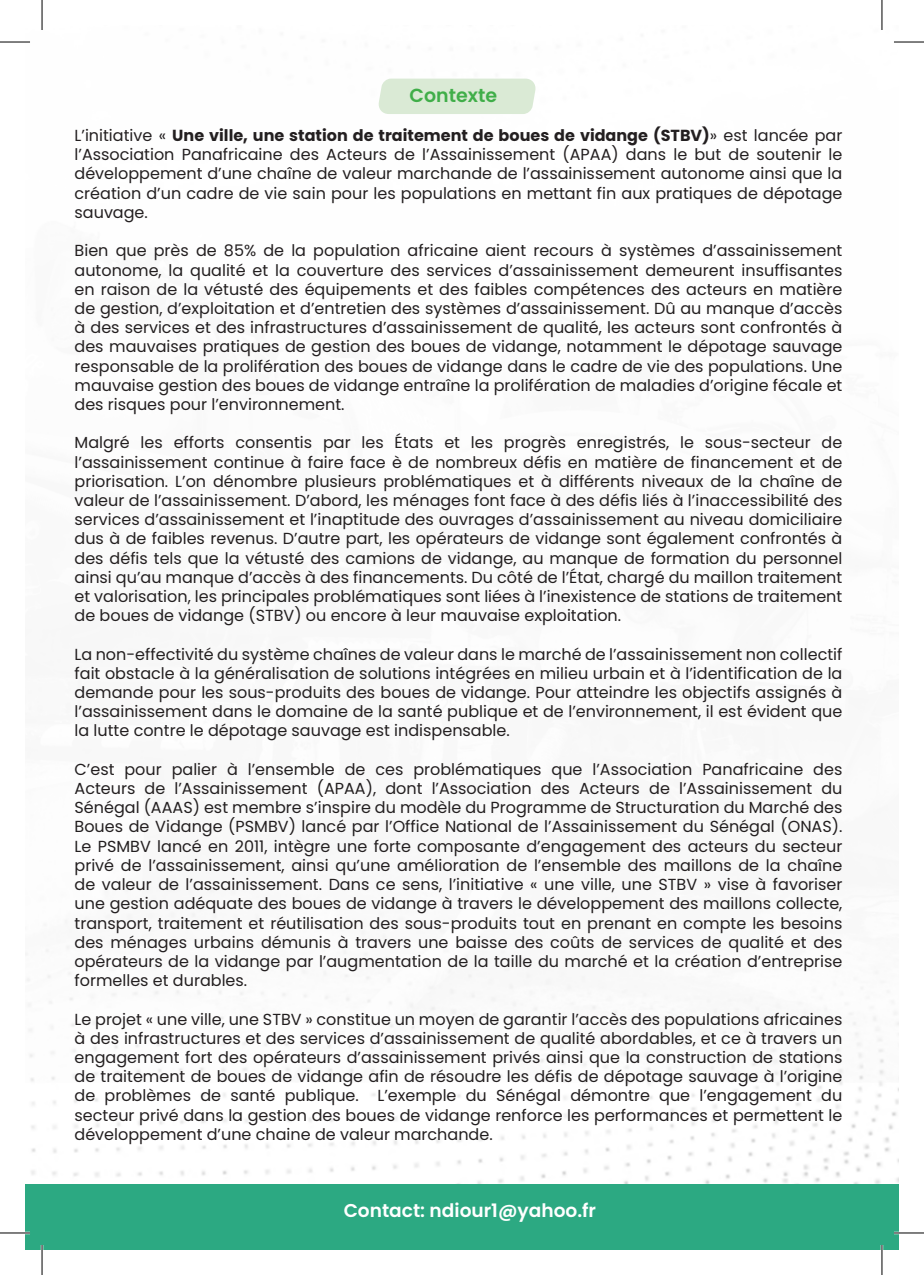
<style>
.page{position:relative;width:924px;height:1275px;background:#fff}
.page>*{position:absolute;margin:0;border:0;box-sizing:border-box;transform-origin:0 0}
.t1{font:600 19px "Poppins";color:#40ae49}
.t2{font:600 18.6px "Poppins";color:#fff}
.t3{font:16px/19.2px "Poppins";color:#231f20;text-align:justify}
.s1{font-weight:700}
</style>
<div class="page">
<img style="left:25px;top:25px;width:873px;height:1159px">
<div style="left:376px;top:79px;width:161px;height:35px;background:#daead5"></div>
<div style="left:25px;top:1184px;width:873px;height:66px;background:#2ca982"></div>
<hr style="left:0;top:41px;width:30px;height:2px;background:#fff">
<hr style="left:893px;top:41px;width:30px;height:2px;background:#fff">
<hr style="left:0;top:1231px;width:30px;height:3px;background:#fff">
<hr style="left:893px;top:1231px;width:30px;height:3px;background:#fff">
<hr style="left:41px;top:0;width:2px;height:30px;background:#fff">
<hr style="left:41px;top:1245px;width:2px;height:30px;background:#fff">
<hr style="left:880px;top:0;width:2px;height:30px;background:#fff">
<hr style="left:880px;top:1245px;width:2px;height:30px;background:#fff">
<hr style="left:0;top:42px;width:30px;height:1px;background:#000">
<hr style="left:893px;top:42px;width:30px;height:1px;background:#000">
<hr style="left:0;top:1232px;width:30px;height:1px;background:#000">
<hr style="left:893px;top:1232px;width:30px;height:1px;background:#000">
<hr style="left:42px;top:0;width:1px;height:30px;background:#000">
<hr style="left:42px;top:1245px;width:1px;height:30px;background:#000">
<hr style="left:881px;top:0;width:1px;height:30px;background:#000">
<hr style="left:881px;top:1245px;width:1px;height:30px;background:#000">
<p class="t1" style="left:409px;top:84px;width:89px">Contexte</p>
<p class="t3" style="left:74px;top:126px;width:769px">L’initiative « <span class="s1">Une ville, une station de traitement de boues de vidange (STBV)</span>» est lancée par l’Association Panafricaine des Acteurs de l’Assainissement (APAA) dans le but de soutenir le développement d’une chaîne de valeur marchande de l’assainissement autonome ainsi que la création d’un cadre de vie sain pour les populations en mettant fin aux pratiques de dépotage sauvage.</p>
<p class="t3" style="left:74px;top:241px;width:769px">Bien que près de 85% de la population africaine aient recours à systèmes d’assainissement autonome, la qualité et la couverture des services d’assainissement demeurent insuffisantes en raison de la vétusté des équipements et des faibles compétences des acteurs en matière de gestion, d’exploitation et d’entretien des systèmes d’assainissement. Dû au manque d’accès à des services et des infrastructures d’assainissement de qualité, les acteurs sont confrontés à des mauvaises pratiques de gestion des boues de vidange, notamment le dépotage sauvage responsable de la prolifération des boues de vidange dans le cadre de vie des populations. Une mauvaise gestion des boues de vidange entraîne la prolifération de maladies d’origine fécale et des risques pour l’environnement.</p>
<p class="t3" style="left:74px;top:433px;width:769px">Malgré les efforts consentis par les États et les progrès enregistrés, le sous-secteur de l’assainissement continue à faire face è de nombreux défis en matière de financement et de priorisation. L’on dénombre plusieurs problématiques et à différents niveaux de la chaîne de valeur de l’assainissement. D’abord, les ménages font face à des défis liés à l’inaccessibilité des services d’assainissement et l’inaptitude des ouvrages d’assainissement au niveau domiciliaire dus à de faibles revenus. D’autre part, les opérateurs de vidange sont également confrontés à des défis tels que la vétusté des camions de vidange, au manque de formation du personnel ainsi qu’au manque d’accès à des financements. Du côté de l’État, chargé du maillon traitement et valorisation, les principales problématiques sont liées à l’inexistence de stations de traitement de boues de vidange (STBV) ou encore à leur mauvaise exploitation.</p>
<p class="t3" style="left:74px;top:644px;width:769px">La non-effectivité du système chaînes de valeur dans le marché de l’assainissement non collectif fait obstacle à la généralisation de solutions intégrées en milieu urbain et à l’identification de la demande pour les sous-produits des boues de vidange. Pour atteindre les objectifs assignés à l’assainissement dans le domaine de la santé publique et de l’environnement, il est évident que la lutte contre le dépotage sauvage est indispensable.</p>
<p class="t3" style="left:74px;top:759px;width:769px">C’est pour palier à l’ensemble de ces problématiques que l’Association Panafricaine des Acteurs de l’Assainissement (APAA), dont l’Association des Acteurs de l’Assainissement du Sénégal (AAAS) est membre s’inspire du modèle du Programme de Structuration du Marché des Boues de Vidange (PSMBV) lancé par l’Office National de l’Assainissement du Sénégal (ONAS).<br>Le PSMBV lancé en 2011, intègre une forte composante d’engagement des acteurs du secteur privé de l’assainissement, ainsi qu’une amélioration de l’ensemble des maillons de la chaîne de valeur de l’assainissement. Dans ce sens, l’initiative « une ville, une STBV » vise à favoriser une gestion adéquate des boues de vidange à travers le développement des maillons collecte, transport, traitement et réutilisation des sous-produits tout en prenant en compte les besoins des ménages urbains démunis à travers une baisse des coûts de services de qualité et des opérateurs de la vidange par l’augmentation de la taille du marché et la création d’entreprise formelles et durables.</p>
<p class="t3" style="left:74px;top:1009px;width:769px">Le projet « une ville, une STBV » constitue un moyen de garantir l’accès des populations africaines à des infrastructures et des services d’assainissement de qualité abordables, et ce à travers un engagement fort des opérateurs d’assainissement privés ainsi que la construction de stations de traitement de boues de vidange afin de résoudre les défis de dépotage sauvage à l’origine de problèmes de santé publique. L’exemple du Sénégal démontre que l’engagement du secteur privé dans la gestion des boues de vidange renforce les performances et permettent le développement d’une chaine de valeur marchande.</p>
<p class="t2" style="left:343px;top:1199px;width:254px">Contact: ndiour1@yahoo.fr</p>
</div>
